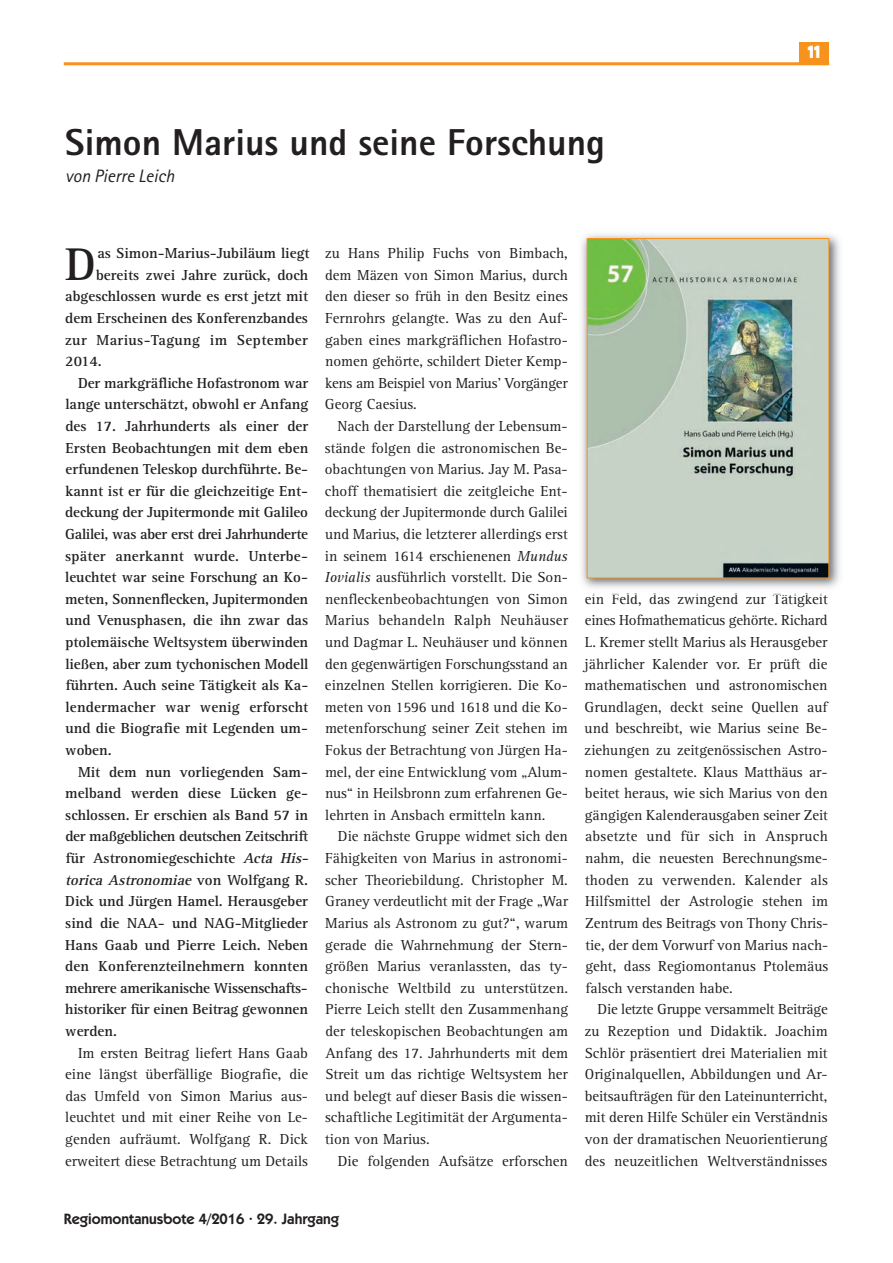
<style>
.page{position:relative;width:893px;height:1263px;background:#fff}
.page>*{position:absolute;margin:0;border:0;box-sizing:border-box;transform-origin:0 0}
.t1{font:700 47.4px "Rotis Serif";color:#231f20}
.t2{font:800 37.5px "Rotis Sans Serif";color:#231f20}
.t3{font:italic 18px "Rotis Sans Serif";color:#231f20}
.t4{font:900 18px "Kabel";color:#fff}
.t5{font:15px/21.6px "Rotis Serif";color:#231f20;text-align:justify}
.t6{font:700 15px "Rotis Serif";color:#231f20}
.t7{font:700 15px "Rotis Serif";letter-spacing:-.02em;color:#231f20}
.t8{font:600 15px "Kabel IT Cby BT";color:#231f20}
.t9{font:italic 700 15px "Rotis Serif";color:#231f20}
.t10{font:700 15px "Rotis Serif";letter-spacing:.025em;color:#231f20}
.s1{font-style:italic}
.s2{font-style:normal}
</style>
<div class="page">
<div style="left:799px;top:43px;width:30px;height:21px;background:#f7931d"></div>
<hr style="left:64px;top:62px;width:765px;height:3px;background:#f7931d">
<img style="left:581px;top:234px;width:259px;height:354px">
<img style="left:593px;top:593px;width:229px;height:1px">
<img style="left:589px;top:240px;width:238px;height:336px">
<div style="left:587px;top:238px;width:242px;height:340px;border:1px solid #f7931d"></div>
<h2 class="t2" style="left:65px;top:129px;width:541px">Simon Marius und seine Forschung</h2>
<p class="t3" style="left:65px;top:169px;width:111px">von Pierre Leich</p>
<p class="t4" style="left:808px;top:45px;width:14px">11</p>
<h1 class="t1" style="left:65px;top:248px;width:32px">D</h1>
<p class="t6" style="left:97px;top:248px;width:214px">as Simon-Marius-Jubiläum liegt</p>
<p class="t6" style="left:96px;top:270px;width:214px">bereits zwei Jahre zurück, doch</p>
<p class="t6" style="left:65px;top:291px;width:244px">abgeschlossen wurde es erst jetzt mit</p>
<p class="t6" style="left:65px;top:313px;width:244px">dem Erscheinen des Konferenzbandes</p>
<p class="t10" style="left:65px;top:335px;width:244px">zur Marius-Tagung im September</p>
<p class="t6" style="left:65px;top:356px;width:38px">2014.</p>
<p class="t6" style="left:78px;top:378px;width:232px">Der markgräfliche Hofastronom war</p>
<p class="t6" style="left:65px;top:399px;width:244px">lange unterschätzt, obwohl er Anfang</p>
<p class="t6" style="left:66px;top:421px;width:244px">des 17. Jahrhunderts als einer der</p>
<p class="t6" style="left:65px;top:443px;width:244px">Ersten Beobachtungen mit dem eben</p>
<p class="t6" style="left:66px;top:464px;width:244px">erfundenen Teleskop durchführte. Be-</p>
<p class="t6" style="left:65px;top:486px;width:244px">kannt ist er für die gleichzeitige Ent-</p>
<p class="t6" style="left:65px;top:507px;width:244px">deckung der Jupitermonde mit Galileo</p>
<p class="t7" style="left:65px;top:529px;width:244px">Galilei, was aber erst drei Jahrhunderte</p>
<p class="t6" style="left:65px;top:551px;width:244px">später anerkannt wurde. Unterbe-</p>
<p class="t6" style="left:65px;top:572px;width:244px">leuchtet war seine Forschung an Ko-</p>
<p class="t6" style="left:65px;top:594px;width:245px">meten, Sonnenflecken, Jupitermonden</p>
<p class="t6" style="left:65px;top:615px;width:244px">und Venusphasen, die ihn zwar das</p>
<p class="t6" style="left:65px;top:637px;width:244px">ptolemäische Weltsystem überwinden</p>
<p class="t6" style="left:65px;top:659px;width:244px">ließen, aber zum tychonischen Modell</p>
<p class="t6" style="left:66px;top:680px;width:244px">führten. Auch seine Tätigkeit als Ka-</p>
<p class="t6" style="left:66px;top:702px;width:244px">lendermacher war wenig erforscht</p>
<p class="t6" style="left:65px;top:723px;width:244px">und die Biografie mit Legenden um-</p>
<p class="t6" style="left:65px;top:745px;width:48px">woben.</p>
<p class="t6" style="left:78px;top:767px;width:232px">Mit dem nun vorliegenden Sam-</p>
<p class="t6" style="left:65px;top:788px;width:244px">melband werden diese Lücken ge-</p>
<p class="t6" style="left:65px;top:810px;width:244px">schlossen. Er erschien als Band 57 in</p>
<p class="t7" style="left:65px;top:831px;width:244px">der maßgeblichen deutschen Zeitschrift</p>
<p class="t6" style="left:66px;top:853px;width:247px">für Astronomiegeschichte <span class="s1">Acta His-</span></p>
<p class="t9" style="left:65px;top:875px;width:244px">torica Astronomiae <span class="s2">von Wolfgang R.</span></p>
<p class="t6" style="left:65px;top:896px;width:244px">Dick und Jürgen Hamel. Herausgeber</p>
<p class="t6" style="left:65px;top:918px;width:244px">sind die NAA- und NAG-Mitglieder</p>
<p class="t6" style="left:65px;top:939px;width:244px">Hans Gaab und Pierre Leich. Neben</p>
<p class="t6" style="left:65px;top:961px;width:244px">den Konferenzteilnehmern konnten</p>
<p class="t7" style="left:65px;top:983px;width:244px">mehrere amerikanische Wissenschafts-</p>
<p class="t6" style="left:65px;top:1004px;width:244px">historiker für einen Beitrag gewonnen</p>
<p class="t6" style="left:65px;top:1026px;width:53px">werden.</p>
<p class="t5" style="left:65px;top:1043px;width:244px;text-indent:13px">Im ersten Beitrag liefert Hans Gaab eine längst überfällige Biografie, die das Umfeld von Simon Marius aus&shy;leuchtet und mit einer Reihe von Le&shy;genden aufräumt. Wolfgang R. Dick erweitert diese Betrachtung um Details</p>
<p class="t5" style="left:325px;top:244px;width:245px">zu Hans Philip Fuchs von Bimbach, dem Mäzen von Simon Marius, durch den dieser so früh in den Besitz eines Fernrohrs gelangte. Was zu den Auf&shy;gaben eines markgräflichen Hofastro&shy;nomen gehörte, schildert Dieter Kemp&shy;kens am Beispiel von Marius’ Vorgänger Georg Caesius.</p>
<p class="t5" style="left:325px;top:417px;width:245px;text-indent:13px">Nach der Darstellung der Lebensum&shy;stände folgen die astronomischen Be&shy;obachtungen von Marius. Jay M. Pasa&shy;choff thematisiert die zeitgleiche Ent&shy;deckung der Jupitermonde durch Galilei und Marius, die letzterer allerdings erst in seinem 1614 erschienenen <span class="s1">Mundus Iovialis</span> ausführlich vorstellt. Die Son&shy;nenfleckenbeobachtungen von Simon Marius behandeln Ralph Neuhäuser und Dagmar L. Neuhäuser und können den gegenwärtigen Forschungsstand an einzelnen Stellen korrigieren. Die Ko&shy;meten von 1596 und 1618 und die Ko&shy;metenforschung seiner Zeit stehen im Fokus der Betrachtung von Jürgen Ha&shy;mel, der eine Entwicklung vom „Alum&shy;nus“ in Heilsbronn zum erfahrenen Ge&shy;lehrten in Ansbach ermitteln kann.</p>
<p class="t5" style="left:325px;top:827px;width:245px;text-indent:13px">Die nächste Gruppe widmet sich den Fähigkeiten von Marius in astronomi&shy;scher Theoriebildung. Christopher M.<br>Graney verdeutlicht mit der Frage „War Marius als Astronom zu gut?“, warum gerade die Wahrnehmung der Stern&shy;größen Marius veranlassten, das ty&shy;chonische Weltbild zu unterstützen.<br>Pierre Leich stellt den Zusammenhang der teleskopischen Beobachtungen am Anfang des 17. Jahrhunderts mit dem Streit um das richtige Weltsystem her und belegt auf dieser Basis die wissen&shy;schaftliche Legitimität der Argumenta&shy;tion von Marius.</p>
<p class="t5" style="left:338px;top:1151px;width:232px">Die folgenden Aufsätze erforschen</p>
<p class="t5" style="left:585px;top:590px;width:245px">ein Feld, das zwingend zur Tätigkeit eines Hofmathematicus gehörte. Richard L. Kremer stellt Marius als Herausgeber jährlicher Kalender vor. Er prüft die mathematischen und astronomischen Grundlagen, deckt seine Quellen auf und beschreibt, wie Marius seine Be&shy;ziehungen zu zeitgenössischen Astro&shy;nomen gestaltete. Klaus Matthäus ar&shy;beitet heraus, wie sich Marius von den gängigen Kalenderausgaben seiner Zeit absetzte und für sich in Anspruch nahm, die neuesten Berechnungsme&shy;thoden zu verwenden. Kalender als Hilfsmittel der Astrologie stehen im Zentrum des Beitrags von Thony Chris&shy;tie, der dem Vorwurf von Marius nach&shy;geht, dass Regiomontanus Ptolemäus falsch verstanden habe.</p>
<p class="t5" style="left:585px;top:1000px;width:245px;text-indent:13px">Die letzte Gruppe versammelt Beiträge zu Rezeption und Didaktik. Joachim Schlör präsentiert drei Materialien mit Originalquellen, Abbildungen und Ar&shy;beitsaufträgen für den Lateinunterricht, mit deren Hilfe Schüler ein Verständnis von der dramatischen Neuorientierung des neuzeitlichen Weltverständnisses</p>
<p class="t8" style="left:64px;top:1214px;width:277px">Regiomontanusbote 4/2016 · 29. Jahrgang</p>
</div>
